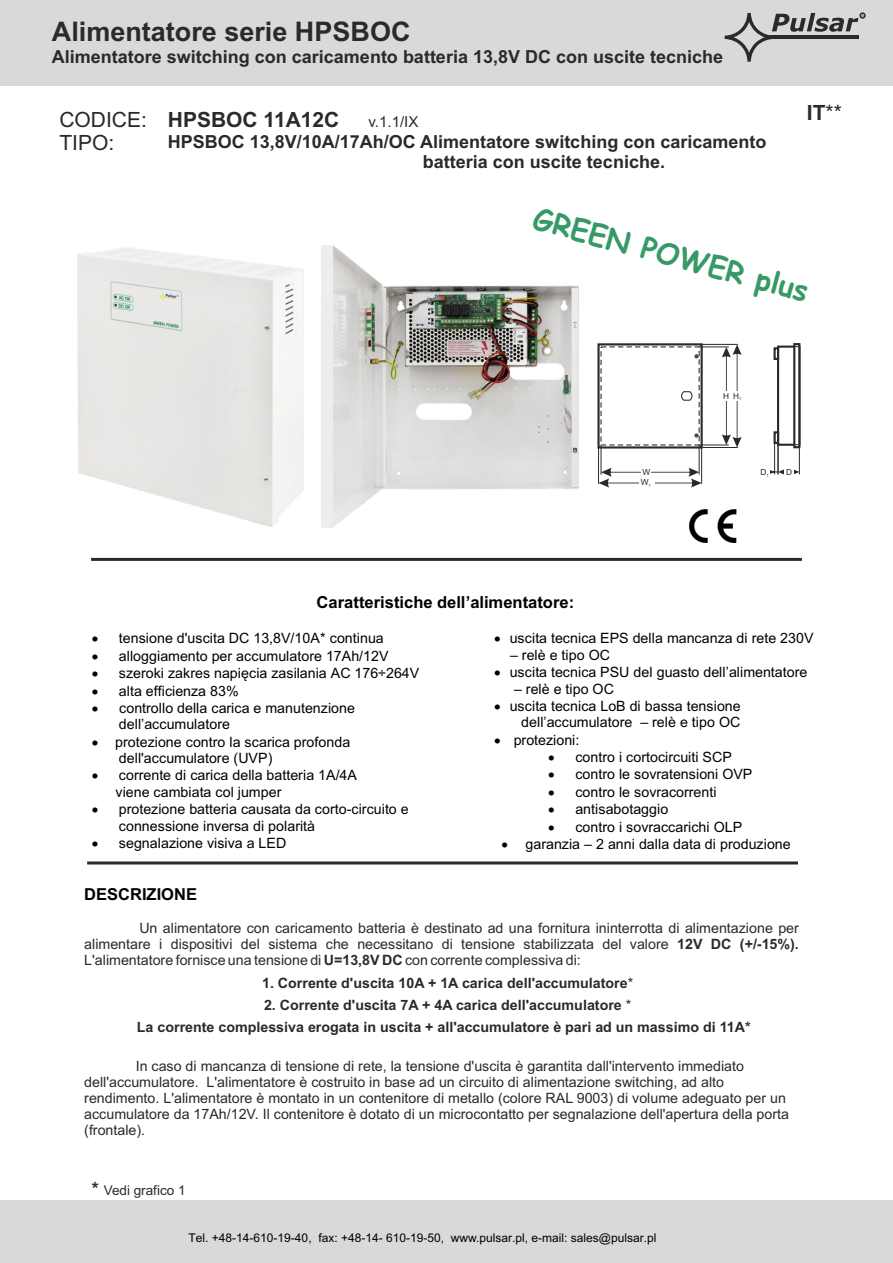
<style>
.page{position:relative;width:893px;height:1263px;background:#fff}
.page>*{position:absolute;margin:0;border:0;box-sizing:border-box;transform-origin:0 0}
.t1{font:700 29.25px "Comic Sans MS";color:#369966}
.t2{font:700 27px "Arial";color:#2b2929}
.t3{font:700 21px "Arial";color:#2b2929}
.t4{font:21px/23.4px "Arial";color:#2b2929}
.t5{font:700 18px/20.1px "Arial";color:#2b2929}
.t6{font:700 16.5px "Arial";color:#000}
.t7{font:15px "Arial";color:#2b2929}
.t8{font:14.25px/16.4px "Arial";color:#000}
.t9{font:14.25px/15.9px "Arial";color:#2b2929;text-align:justify}
.t10{font:700 14.25px/21.9px "Arial";color:#2b2929;text-align:center}
.t11{font:13.5px "Arial";color:#2b2929}
.t12{font:12px "Arial";color:#000}
.t13{font:8.25px "Arial";color:#2b2929}
.s1{font-weight:400}
.s2{font-weight:700}
.s3{font-weight:700;font-size:18px}
</style>
<div class="page">
<div style="left:0;top:0;width:893px;height:86px;background:#d9d9d9"></div>
<svg style="left:725px;top:13px;width:140px;height:49px"></svg>
<div style="left:0;top:1200px;width:893px;height:63px;background:#d9d9d9"></div>
<hr style="left:91px;top:558px;width:711px;height:3px;background:#2b2929">
<hr style="left:87px;top:861px;width:711px;height:3px;background:#2b2929">
<img style="left:690px;top:509px;width:46px;height:33px">
<div style="left:597px;top:343px;width:106px;height:106px;border:2px solid #2b2929"></div>
<hr style="left:601px;top:445px;width:1px;height:30px;background:#2b2929">
<hr style="left:699px;top:445px;width:1px;height:30px;background:#2b2929">
<hr style="left:699px;top:445px;width:30px;height:1px;background:#2b2929">
<hr style="left:699px;top:346px;width:30px;height:1px;background:#2b2929">
<div style="left:777px;top:346px;width:23px;height:100px;border:2px solid #2b2929"></div>
<hr style="left:778px;top:347px;width:1px;height:127px;background:#2b2929">
<hr style="left:799px;top:347px;width:1px;height:127px;background:#2b2929">
<div style="left:773px;top:431px;width:6px;height:13px;border:2px solid #2b2929"></div>
<div style="left:773px;top:347px;width:6px;height:13px;border:2px solid #2b2929"></div>
<hr style="left:598px;top:445px;width:1px;height:39px;background:#2b2929">
<hr style="left:701px;top:445px;width:1px;height:39px;background:#2b2929">
<svg style="left:598px;top:468px;width:104px;height:19px"></svg>
<div style="left:639px;top:478px;width:15px;height:10px;background:#fff"></div>
<hr style="left:702px;top:447px;width:36px;height:1px;background:#2b2929">
<hr style="left:702px;top:344px;width:36px;height:1px;background:#2b2929">
<svg style="left:722px;top:344px;width:20px;height:103px"></svg>
<div style="left:732px;top:391px;width:13px;height:10px;background:#fff"></div>
<hr style="left:774px;top:432px;width:1px;height:42px;background:#2b2929">
<hr style="left:778px;top:432px;width:1px;height:42px;background:#2b2929">
<svg style="left:770px;top:467px;width:29px;height:8px"></svg>
<svg style="left:792px;top:343px;width:9px;height:106px"></svg>
<svg style="left:681px;top:391px;width:12px;height:10px"></svg>
<svg style="left:694px;top:354px;width:4px;height:4px"></svg>
<svg style="left:694px;top:433px;width:4px;height:4px"></svg>
<img style="left:78px;top:248px;width:225px;height:279px">
<img style="left:321px;top:246px;width:257px;height:282px">
<h2 class="t2" style="left:52px;top:21px;width:360px">Alimentatore serie HPSBOC</h2>
<p class="t5" style="left:52px;top:48px;width:673px">Alimentatore switching con caricamento batteria 13,8V DC con uscite tecniche</p>
<h3 class="t4" style="left:59px;top:109px;width:89px">CODICE:<br>TIPO:</h3>
<h3 class="t3" style="left:168px;top:112px;width:173px">HPSBOC 11A12C</h3>
<p class="t7" style="left:369px;top:116px;width:51px">v.1.1/IX</p>
<p class="t5" style="left:423px;top:133px;width:345px;text-indent:-255px">HPSBOC 13,8V/10A/17Ah/OC Alimentatore switching con caricamento batteria con uscite tecniche.</p>
<h3 class="t3" style="left:807px;top:105px;width:36px">IT<span class="s1">**</span></h3>
<h1 class="t1" style="left:538px;top:206px;width:285px;rotate:15deg">GREEN POWER plus</h1>
<p class="t13" style="left:642px;top:469px;width:9px">W</p>
<p class="t13" style="left:641px;top:479px;width:12px">W<sub>1</sub></p>
<p class="t13" style="left:733px;top:393px;width:10px">H<sub>1</sub></p>
<p class="t13" style="left:723px;top:393px;width:7px">H</p>
<p class="t13" style="left:760px;top:469px;width:10px">D<sub>1</sub></p>
<p class="t13" style="left:786px;top:469px;width:7px">D</p>
<p class="t6" style="left:317px;top:596px;width:259px">Caratteristiche dell’alimentatore:</p>
<p class="t8" style="left:92px;top:631px;width:294px">• tensione d'uscita DC 13,8V/10A* continua</p>
<p class="t8" style="left:92px;top:649px;width:298px">• alloggiamento per accumulatore 17Ah/12V</p>
<p class="t8" style="left:92px;top:666px;width:329px">• szeroki zakres napięcia zasilania AC 176÷264V</p>
<p class="t8" style="left:92px;top:684px;width:148px">• alta efficienza 83%</p>
<p class="t8" style="left:119px;top:701px;width:238px;text-indent:-27px">• controllo della carica e manutenzione dell’accumulatore</p>
<p class="t8" style="left:119px;top:735px;width:233px;text-indent:-27px">• protezione contro la scarica profonda dell'accumulatore (UVP)</p>
<p class="t8" style="left:116px;top:768px;width:243px;text-indent:-24px">• corrente di carica della batteria 1A/4A viene cambiata col jumper</p>
<p class="t8" style="left:119px;top:802px;width:291px;text-indent:-27px">• protezione batteria causata da corto-circuito e connessione inversa di polarità</p>
<p class="t8" style="left:92px;top:836px;width:196px">• segnalazione visiva a LED</p>
<p class="t8" style="left:494px;top:631px;width:321px">• uscita tecnica EPS della mancanza di rete 230V</p>
<p class="t8" style="left:510px;top:648px;width:101px">– relè e tipo OC</p>
<p class="t8" style="left:494px;top:665px;width:315px">• uscita tecnica PSU del guasto dell’alimentatore</p>
<p class="t8" style="left:514px;top:682px;width:101px">– relè e tipo OC</p>
<p class="t8" style="left:494px;top:699px;width:248px;text-align:right">• uscita tecnica LoB di bassa tensione dell’accumulatore – relè e tipo OC</p>
<p class="t8" style="left:494px;top:733px;width:87px">• protezioni:</p>
<p class="t8" style="left:548px;top:750px;width:185px">• contro i cortocircuiti SCP</p>
<p class="t8" style="left:548px;top:767px;width:206px">• contro le sovratensioni OVP</p>
<p class="t8" style="left:548px;top:785px;width:170px">• contro le sovracorrenti</p>
<p class="t8" style="left:548px;top:802px;width:122px">• antisabotaggio</p>
<p class="t8" style="left:548px;top:820px;width:195px">• contro i sovraccarichi OLP</p>
<p class="t8" style="left:502px;top:837px;width:291px">• garanzia – 2 anni dalla data di produzione</p>
<p class="t6" style="left:84px;top:888px;width:114px">DESCRIZIONE</p>
<p class="t9" style="left:84px;top:921px;width:716px;text-indent:55px">Un alimentatore con caricamento batteria è destinato ad una fornitura ininterrotta di alimentazione per alimentare i dispositivi del sistema che necessitano di tensione stabilizzata del valore <span class="s2">12V DC (+/-15%).<br></span>L'alimentatore fornisce una tensione di <span class="s2">U=13,8V DC</span> con corrente complessiva di:</p>
<p class="t10" style="left:262px;top:973px;width:373px">1. Corrente d'uscita 10A + 1A carica dell'accumulatore<span class="s1">*</span></p>
<p class="t10" style="left:137px;top:995px;width:615px">2. Corrente d'uscita 7A + 4A carica dell'accumulatore <span class="s1">*<br></span>La corrente complessiva erogata in uscita + all'accumulatore è pari ad un massimo di 11A*</p>
<p class="t9" style="left:84px;top:1059px;width:706px;text-align:left;text-indent:51px">In caso di mancanza di tensione di rete, la tensione d'uscita è garantita dall'intervento immediato dell'accumulatore. L'alimentatore è costruito in base ad un circuito di alimentazione switching, ad alto rendimento. L'alimentatore è montato in un contenitore di metallo (colore RAL 9003) di volume adeguato per un accumulatore da 17Ah/12V. Il contenitore è dotato di un microcontatto per segnalazione dell'apertura della porta (frontale).</p>
<p class="t11" style="left:92px;top:1185px;width:95px"><span class="s3">*</span> Vedi grafico 1</p>
<p class="t12" style="left:189px;top:1233px;width:469px">Tel. +48-14-610-19-40, fax: +48-14- 610-19-50, www.pulsar.pl, e-mail: sales@pulsar.pl</p>
</div>
